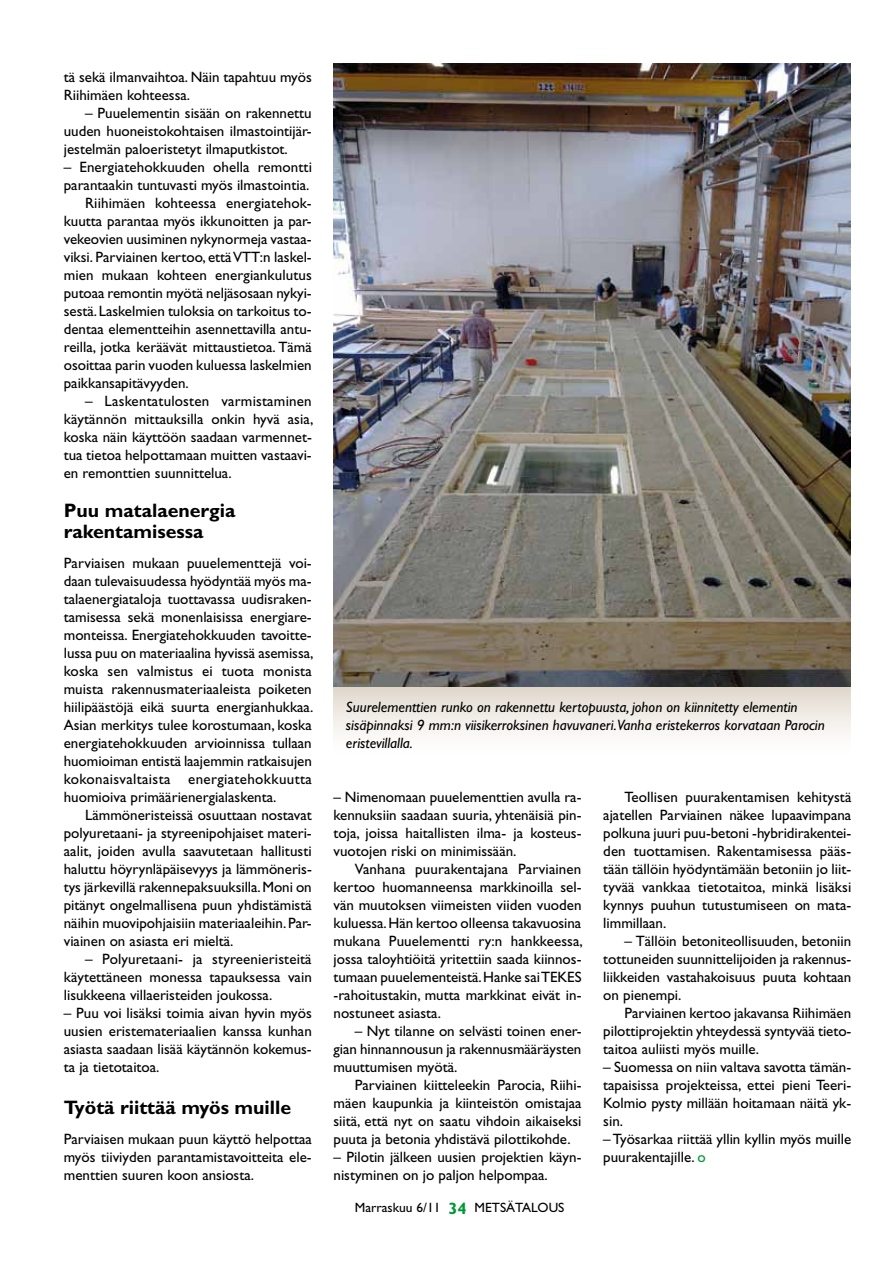
<style>
.page{position:relative;width:893px;height:1263px;background:#fff}
.page>*{position:absolute;margin:0;border:0;box-sizing:border-box;transform-origin:0 0}
.t1{font:700 19.5px/21px "Gill Sans";color:#000}
.t2{font:15px/18px "Gill Sans";color:#000;text-align:justify}
.t3{font:italic 15px/18px "Gill Sans";color:#000}
.t4{font:13.5px "Gill Sans";color:#000}
.s1{font-weight:700;font-size:16.5px;color:#009836}
.s2{color:#009836}
</style>
<div class="page">
<svg style="left:333px;top:686px;width:517px;height:48px"></svg>
<img style="left:333px;top:64px;width:517px;height:622px">
<p class="t2" style="left:64px;top:68px;width:250px">tä sekä ilmanvaihtoa. Näin tapahtuu myös<br>Riihimäen kohteessa.</p>
<p class="t2" style="left:64px;top:104px;width:250px;text-indent:21px">– Puuelementin sisään on rakennettu uuden huoneistokohtaisen ilmastointijär&shy;jestelmän paloeristetyt ilmaputkistot.</p>
<p class="t2" style="left:64px;top:158px;width:250px">– Energiatehokkuuden ohella remontti</p>
<p class="t2" style="left:64px;top:176px;width:247px">parantaakin tuntuvasti myös ilmastointia.</p>
<p class="t2" style="left:85px;top:194px;width:228px">Riihimäen kohteessa energiatehok-</p>
<p class="t2" style="left:64px;top:212px;width:250px">kuutta parantaa myös ikkunoitten ja par-</p>
<p class="t2" style="left:64px;top:230px;width:250px">vekeovien uusiminen nykynormeja vastaa-</p>
<p class="t2" style="left:64px;top:248px;width:249px">viksi. Parviainen kertoo, että VTT:n laskel-</p>
<p class="t2" style="left:64px;top:266px;width:250px">mien mukaan kohteen energiankulutus</p>
<p class="t2" style="left:64px;top:284px;width:250px">putoaa remontin myötä neljäsosaan nykyi-</p>
<p class="t2" style="left:64px;top:302px;width:250px">sestä. Laskelmien tuloksia on tarkoitus to-</p>
<p class="t2" style="left:64px;top:320px;width:250px">dentaa elementteihin asennettavilla antu-</p>
<p class="t2" style="left:64px;top:338px;width:250px">reilla, jotka keräävät mittaustietoa. Tämä</p>
<p class="t2" style="left:64px;top:356px;width:249px">osoittaa parin vuoden kuluessa laskelmien</p>
<p class="t2" style="left:64px;top:374px;width:127px">paikkansapitävyyden.</p>
<p class="t2" style="left:64px;top:392px;width:251px;text-indent:21px">– Laskentatulosten varmistaminen käytännön mittauksilla onkin hyvä asia, koska näin käyttöön saadaan varmennet&shy;tua tietoa helpottamaan muitten vastaavi&shy;en remonttien suunnittelua.</p>
<h1 class="t1" style="left:64px;top:500px;width:173px">Puu matalaenergia rakentamisessa</h1>
<p class="t2" style="left:64px;top:554px;width:251px">Parviaisen mukaan puuelementtejä voi&shy;daan tulevaisuudessa hyödyntää myös ma&shy;talaenergiataloja tuottavassa uudisraken&shy;tamisessa sekä monenlaisissa energiare&shy;monteissa. Energiatehokkuuden tavoitte&shy;lussa puu on materiaalina hyvissä asemissa, koska sen valmistus ei tuota monista muista rakennusmateriaaleista poiketen hiilipäästöjä eikä suurta energianhukkaa.<br>Asian merkitys tulee korostumaan, koska energiatehokkuuden arvioinnissa tullaan huomioiman entistä laajemmin ratkaisujen kokonaisvaltaista energiatehokkuutta huomioiva primäärienergialaskenta.</p>
<p class="t2" style="left:64px;top:806px;width:250px;text-indent:21px">Lämmöneristeissä osuuttaan nostavat polyuretaani- ja styreenipohjaiset materi&shy;aalit, joiden avulla saavutetaan hallitusti haluttu höyrynläpäisevyys ja lämmöneris&shy;tys järkevillä rakennepaksuuksilla. Moni on pitänyt ongelmallisena puun yhdistämistä näihin muovipohjaisiin materiaaleihin. Par&shy;viainen on asiasta eri mieltä.</p>
<p class="t2" style="left:64px;top:950px;width:250px;text-indent:21px">– Polyuretaani- ja styreenieristeitä käytettäneen monessa tapauksessa vain lisukkeena villaeristeiden joukossa.</p>
<p class="t2" style="left:64px;top:1004px;width:250px">– Puu voi lisäksi toimia aivan hyvin myös uusien eristemateriaalien kanssa kunhan asiasta saadaan lisää käytännön kokemus&shy;ta ja tietotaitoa.</p>
<h1 class="t1" style="left:64px;top:1097px;width:229px">Työtä riittää myös muille</h1>
<p class="t2" style="left:64px;top:1130px;width:250px">Parviaisen mukaan puun käyttö helpottaa myös tiiviyden parantamistavoitteita ele&shy;menttien suuren koon ansiosta.</p>
<p class="t3" style="left:346px;top:698px;width:480px">Suurelementtien runko on rakennettu kertopuusta, johon on kiinnitetty elementin sisäpinnaksi 9 mm:n viisikerroksinen havuvaneri.Vanha eristekerros korvataan Parocin eristevillalla.</p>
<p class="t2" style="left:333px;top:788px;width:250px">– Nimenomaan puuelementtien avulla ra&shy;kennuksiin saadaan suuria, yhtenäisiä pin&shy;toja, joissa haitallisten ilma- ja kosteus&shy;vuotojen riski on minimissään.</p>
<p class="t2" style="left:333px;top:860px;width:251px;text-indent:21px">Vanhana puurakentajana Parviainen kertoo huomanneensa markkinoilla sel&shy;vän muutoksen viimeisten viiden vuoden kuluessa. Hän kertoo olleensa takavuosina mukana Puuelementti ry:n hankkeessa, jossa taloyhtiöitä yritettiin saada kiinnos&shy;tumaan puuelementeistä. Hanke sai TEKES -rahoitustakin, mutta markkinat eivät in&shy;nostuneet asiasta.</p>
<p class="t2" style="left:333px;top:1022px;width:250px;text-indent:21px">– Nyt tilanne on selvästi toinen ener&shy;gian hinnannousun ja rakennusmääräysten muuttumisen myötä.</p>
<p class="t2" style="left:333px;top:1076px;width:250px;text-indent:21px">Parviainen kiitteleekin Parocia, Riihi&shy;mäen kaupunkia ja kiinteistön omistajaa siitä, että nyt on saatu vihdoin aikaiseksi puuta ja betonia yhdistävä pilottikohde.</p>
<p class="t2" style="left:333px;top:1148px;width:250px">– Pilotin jälkeen uusien projektien käyn&shy;nistyminen on jo paljon helpompaa.</p>
<p class="t4" style="left:355px;top:1200px;width:211px">Marraskuu 6/11 <span class="s1">34</span> METSÄTALOUS</p>
<p class="t2" style="left:603px;top:788px;width:250px;text-indent:21px">Teollisen puurakentamisen kehitystä ajatellen Parviainen näkee lupaavimpana polkuna juuri puu-betoni -hybridirakentei&shy;den tuottamisen. Rakentamisessa pääs&shy;tään tällöin hyödyntämään betoniin jo liit&shy;tyvää vankkaa tietotaitoa, minkä lisäksi kynnys puuhun tutustumiseen on mata&shy;limmillaan.</p>
<p class="t2" style="left:603px;top:932px;width:250px;text-indent:21px">– Tällöin betoniteollisuuden, betoniin tottuneiden suunnittelijoiden ja rakennus&shy;liikkeiden vastahakoisuus puuta kohtaan on pienempi.</p>
<p class="t2" style="left:603px;top:1004px;width:250px;text-indent:21px">Parviainen kertoo jakavansa Riihimäen pilottiprojektin yhteydessä syntyvää tieto&shy;taitoa auliisti myös muille.</p>
<p class="t2" style="left:603px;top:1058px;width:250px">– Suomessa on niin valtava savotta tämän&shy;tapaisissa projekteissa, ettei pieni Teeri-Kolmio pysty millään hoitamaan näitä yk&shy;sin.</p>
<p class="t2" style="left:603px;top:1130px;width:250px">– Työsarkaa riittää yllin kyllin myös muille puurakentajille. <span class="s2">o</span></p>
</div>
